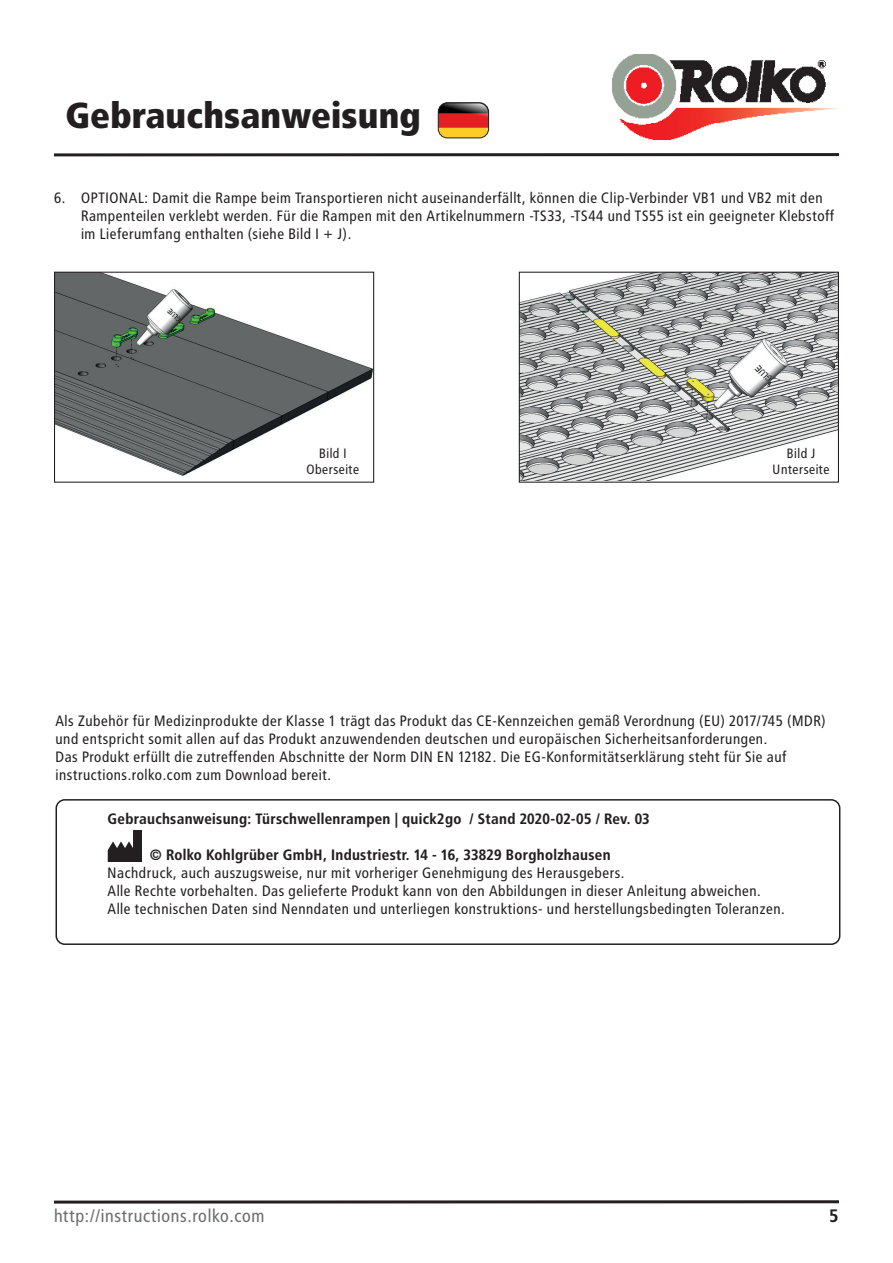
<style>
.page{position:relative;width:893px;height:1263px;background:#fff}
.page>*{position:absolute;margin:0;border:0;box-sizing:border-box;transform-origin:0 0}
.t1{font:900 36px "Transit";color:#231f20}
.t2{font:18px "Transit";color:#6c6d70}
.t3{font:700 18px "Transit";color:#231f20}
.t4{font:15px/18px "Transit";color:#231f20}
.t5{font:700 15px "Transit";color:#231f20}
.t6{font:13.5px/16.2px "Transit";color:#231f20;text-align:center}
</style>
<div class="page">
<hr style="left:54px;top:153px;width:785px;height:3px;background:#231f20">
<hr style="left:54px;top:1200px;width:785px;height:3px;background:#231f20">
<img style="left:612px;top:54px;width:226px;height:85px">
<img style="left:438px;top:104px;width:51px;height:34px">
<div style="left:438px;top:102px;width:51px;height:36px;border:1px solid #231f20;border-radius:9px"></div>
<svg style="left:439px;top:103px;width:49px;height:34px;background:#bc572e"></svg>
<img style="left:56px;top:274px;width:316px;height:202px">
<div style="left:54px;top:272px;width:320px;height:211px;border:1px solid #231f20"></div>
<img style="left:521px;top:274px;width:316px;height:207px">
<div style="left:519px;top:272px;width:320px;height:211px;border:1px solid #231f20"></div>
<div style="left:56px;top:799px;width:784px;height:146px;border:2px solid #231f20;border-radius:9px"></div>
<img style="left:108px;top:830px;width:34px;height:32px">
<h1 class="t1" style="left:65px;top:94px;width:357px">Gebrauchsanweisung</h1>
<p class="t4" style="left:81px;top:188px;width:755px;text-indent:-27px">6. OPTIONAL: Damit die Rampe beim Transportieren nicht auseinanderfällt, können die Clip-Verbinder VB1 und VB2 mit den<br>Rampenteilen verklebt werden. Für die Rampen mit den Artikelnummern -TS33, -TS44 und TS55 ist ein geeigneter Klebstoff im Lieferumfang enthalten (siehe Bild I + J).</p>
<p class="t6" style="left:306px;top:446px;width:55px">Bild I<br>Oberseite</p>
<p class="t6" style="left:773px;top:446px;width:59px">Bild J<br>Unterseite</p>
<p class="t4" style="left:56px;top:711px;width:772px">Als Zubehör für Medizinprodukte der Klasse 1 trägt das Produkt das CE-Kennzeichen gemäß Verordnung (EU) 2017/745 (MDR) und entspricht somit allen auf das Produkt anzuwendenden deutschen und europäischen Sicherheitsanforderungen.<br>Das Produkt erfüllt die zutreffenden Abschnitte der Norm DIN EN 12182. Die EG-Konformitätserklärung steht für Sie auf instructions.rolko.com zum Download bereit.</p>
<p class="t5" style="left:108px;top:809px;width:544px">Gebrauchsanweisung: Türschwellenrampen | quick2go / Stand 2020-02-05 / Rev. 03</p>
<p class="t5" style="left:150px;top:845px;width:463px">© Rolko Kohlgrüber GmbH, Industriestr. 14 - 16, 33829 Borgholzhausen</p>
<p class="t4" style="left:108px;top:863px;width:679px">Nachdruck, auch auszugsweise, nur mit vorheriger Genehmigung des Herausgebers.<br>Alle Rechte vorbehalten. Das gelieferte Produkt kann von den Abbildungen in dieser Anleitung abweichen.<br>Alle technischen Daten sind Nenndaten und unterliegen konstruktions- und herstellungsbedingten Toleranzen.</p>
<p class="t2" style="left:54px;top:1206px;width:213px">http://instructions.rolko.com</p>
<p class="t3" style="left:829px;top:1205px;width:11px">5</p>
</div>
